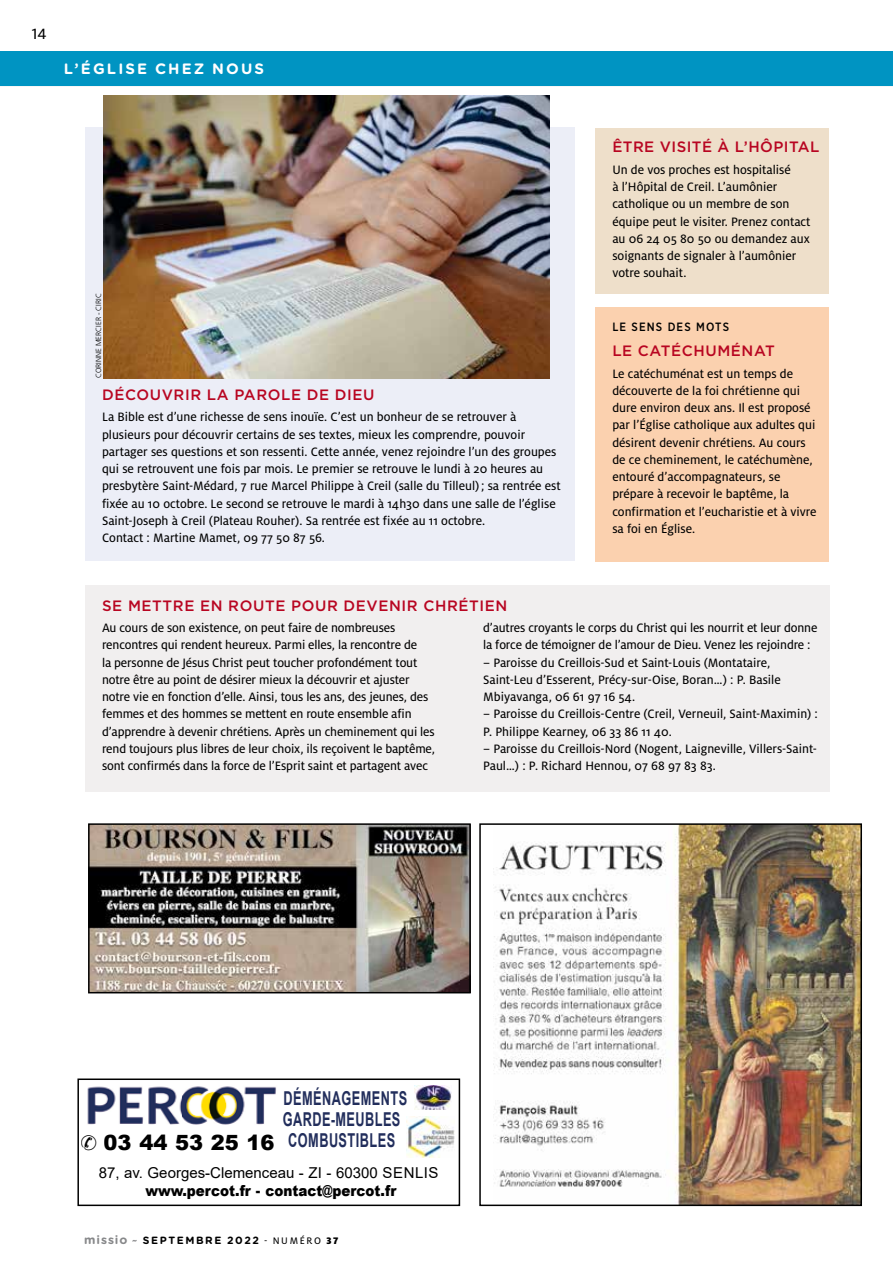
<style>
.page{position:relative;width:893px;height:1263px;background:#fff}
.page>*{position:absolute;margin:0;border:0;box-sizing:border-box;transform-origin:0 0}
.t1{font:45px/54px "Minion Pro";color:#000;text-align:center}
.t2{font:900 21px "Arial";color:#000}
.t3{font:700 19.2px/21px "Arial";letter-spacing:.035em;color:#222e5c;scale:.67 1}
.t4{font:16.5px "Milo OT Text";color:#000}
.t5{font:500 15px "Gotham";letter-spacing:.04em;color:#b80521}
.t6{font:15px "Arial";color:#000}
.t7{font:900 15px "Arial";color:#000;scale:.9 1}
.t8{font:700 15px "Gotham Rounded";letter-spacing:.14em;color:#fff}
.t9{font:13.5px/17.2px "Milo OT Text";color:#000}
.t10{font:500 12px "Gotham Narrow";letter-spacing:.1em;color:#000}
.t11{font:700 10.5px "Gotham Rounded";letter-spacing:.15em;color:#000}
.t12{font:300 7.5px "Frutiger";color:#000}
.s1{font-size:12px;color:#87888a}
.s2{font-style:italic;color:#87888a}
.s3{font-family:"Milo OT Text";font-weight:400}
.s4{font-family:"Milo OT";font-weight:900}
</style>
<div class="page">
<hr style="left:0;top:85px;width:893px;height:1px;background:#87888a">
<div style="left:0;top:51px;width:893px;height:34px;background:#0094c2"></div>
<div style="left:85px;top:128px;width:489px;height:433px;background:#eceef7"></div>
<div style="left:85px;top:586px;width:744px;height:206px;background:#f1efef"></div>
<div style="left:595px;top:128px;width:234px;height:165px;background:#eedfca"></div>
<div style="left:595px;top:307px;width:234px;height:254px;background:#fbd1af"></div>
<img style="left:103px;top:96px;width:447px;height:282px">
<img style="left:91px;top:826px;width:377px;height:164px">
<div style="left:88px;top:823px;width:383px;height:170px;border:2px solid #000"></div>
<img style="left:494px;top:826px;width:365px;height:377px">
<div style="left:479px;top:823px;width:383px;height:383px;border:2px solid #000"></div>
<div style="left:77px;top:1078px;width:383px;height:128px;border:2px solid #000"></div>
<img style="left:415px;top:1085px;width:36px;height:25px">
<img style="left:87px;top:1086px;width:189px;height:38px">
<img style="left:407px;top:1117px;width:48px;height:40px">
<p class="t4" style="left:32px;top:24px;width:16px">14</p>
<p class="t8" style="left:64px;top:57px;width:202px">L’ÉGLISE CHEZ NOUS</p>
<p class="t12" style="left:94px;top:378px;width:87px;rotate:-90deg">CORINNE MERCIER - CIRIC</p>
<p class="t5" style="left:102px;top:385px;width:274px">DÉCOUVRIR LA PAROLE DE DIEU</p>
<p class="t9" style="left:102px;top:409px;width:460px">La Bible est d’une richesse de sens inouïe. C’est un bonheur de se retrouver à plusieurs pour découvrir certains de ses textes, mieux les comprendre, pouvoir partager ses questions et son ressenti. Cette année, venez rejoindre l’un des groupes qui se retrouvent une fois par mois. Le premier se retrouve le lundi à 20 heures au presbytère Saint-Médard, 7 rue Marcel Philippe à Creil (salle du Tilleul); sa rentrée est fixée au 10 octobre. Le second se retrouve le mardi à 14h30 dans une salle de l’église Saint-Joseph à Creil (Plateau Rouher). Sa rentrée est fixée au 11 octobre.<br>Contact : Martine Mamet, 09 77 50 87 56.</p>
<p class="t5" style="left:612px;top:137px;width:22px">ÊTRE</p>
<p class="t5" style="left:660px;top:137px;width:161px">VISITÉ À L’HÔPITAL</p>
<p class="t9" style="left:612px;top:161px;width:200px">Un de vos proches est hospitalisé<br>à l’Hôpital de Creil. L’aumônier catholique ou un membre de son équipe peut le visiter. Prenez contact au 06 24 05 80 50 ou demandez aux soignants de signaler à l’aumônier votre souhait.</p>
<p class="t10" style="left:612px;top:319px;width:118px">LE SENS DES MOTS</p>
<p class="t5" style="left:612px;top:341px;width:163px">LE CATÉCHUM ÉNAT</p>
<p class="t9" style="left:612px;top:365px;width:206px">Le catéchuménat est un temps de découverte de la foi chrétienne qui dure environ deux ans. Il est proposé par l’Église catholique aux adultes qui désirent devenir chrétiens. Au cours de ce cheminement, le catéchumène, entouré d’accompagnateurs, se prépare à recevoir le baptême, la confirmation et l’eucharistie et à vivre sa foi en Église.</p>
<p class="t5" style="left:102px;top:595px;width:38px">SE METTRE</p>
<p class="t5" style="left:200px;top:595px;width:309px">EN ROUTE POUR DEVENIR CHRÉTIEN</p>
<p class="t9" style="left:102px;top:619px;width:335px">Au cours de son existence, on peut faire de nombreuses rencontres qui rendent heureux. Parmi elles, la rencontre de<br>la personne de Jésus Christ peut toucher profondément tout notre être au point de désirer mieux la découvrir et ajuster notre vie en fonction d’elle. Ainsi, tous les ans, des jeunes, des femmes et des hommes se mettent en route ensemble afin d’apprendre à devenir chrétiens. Après un cheminement qui les rend toujours plus libres de leur choix, ils reçoivent le baptême, sont confirmés dans la force de l’Esprit saint et partagent avec</p>
<p class="t9" style="left:483px;top:619px;width:336px">d’autres croyants le corps du Christ qui les nourrit et leur donne la force de témoigner de l’amour de Dieu. Venez les rejoindre :</p>
<h1 class="t1" style="left:198px;top:602px;width:555px">12106 - Journal Pays de France<br>Page 14</h1>
<p class="t9" style="left:483px;top:654px;width:299px">– Paroisse du Creillois-Sud et Saint-Louis (Montataire,<br>Saint-Leu d’Esserent, Précy-sur-Oise, Boran…) : P. Basile<br>Mbiyavanga, 06 61 97 16 54.</p>
<p class="t9" style="left:483px;top:706px;width:336px">– Paroisse du Creillois-Centre (Creil, Verneuil, Saint-Maximin) :<br>P. Philippe Kearney, 06 33 86 11 40.</p>
<p class="t9" style="left:483px;top:740px;width:335px">– Paroisse du Creillois-Nord (Nogent, Laigneville, Villers-Saint-<br>Paul…) : P. Richard Hennou, 07 68 97 83 83.</p>
<h3 class="t3" style="left:283px;top:1088px;width:187px">DÉMÉNAGEMENTS<br>GARDE-MEUBLES<br>COMBUSTIBLES</h3>
<p class="t6" style="left:99px;top:1162px;width:341px">87, av. Georges-Clemenceau - ZI - 60300 SENLIS</p>
<p class="t7" style="left:145px;top:1180px;width:280px">www.percot.fr - contact@percot.fr</p>
<h2 class="t2" style="left:81px;top:1127px;width:195px">✆ 03 44 53 25 16</h2>
<p class="t11" style="left:84px;top:1232px;width:256px"><span class="s1">MISSIO</span> <span class="s2">~</span> SEPTEMBRE 2022 <span class="s3">- NUMÉRO</span> <span class="s4">37</span></p>
</div>
